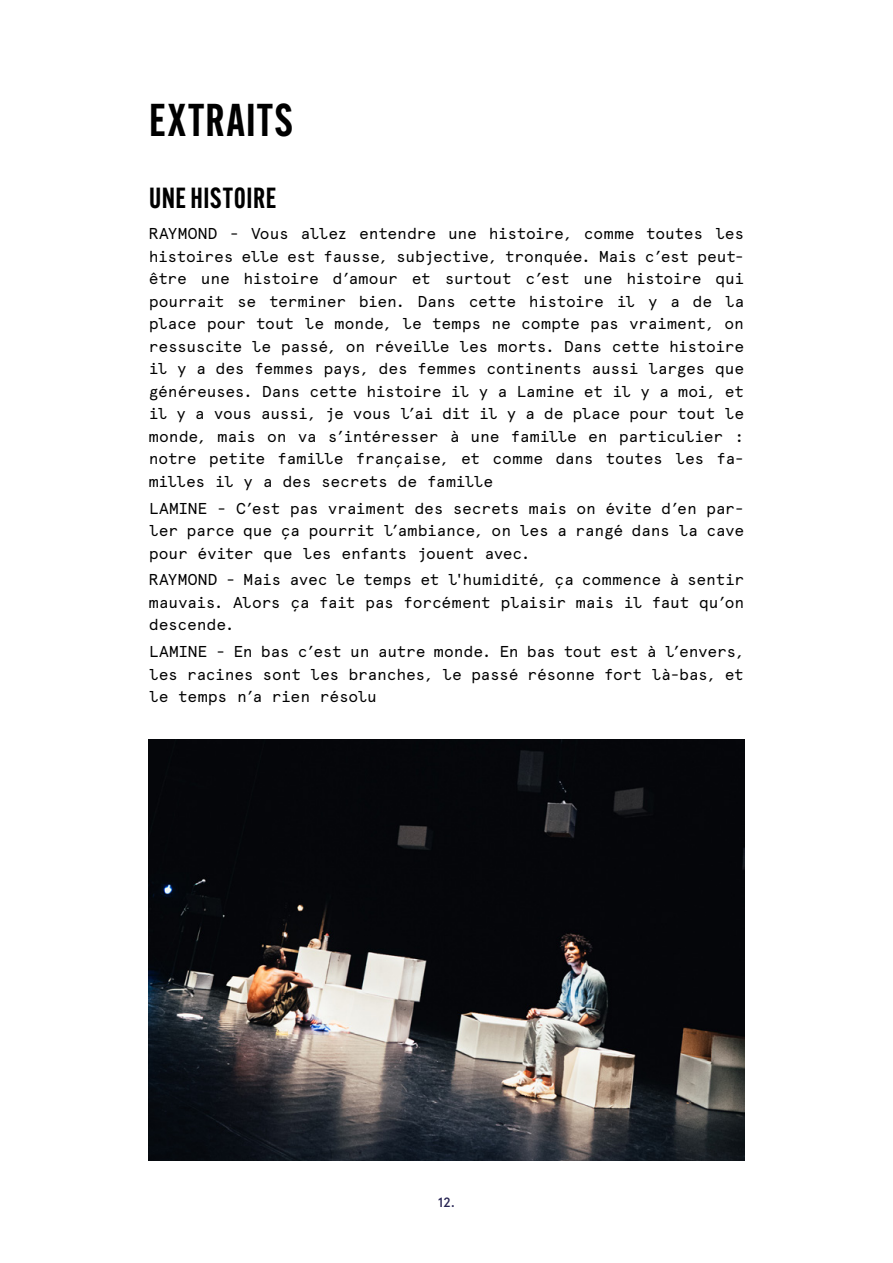
<style>
.page{position:relative;width:893px;height:1263px;background:#fff}
.page>*{position:absolute;margin:0;border:0;box-sizing:border-box;transform-origin:0 0}
.t1{font:600 45px "Alternate Gothic Cond ATF";letter-spacing:.035em;color:#000}
.t2{font:600 28.5px "Alternate Gothic Cond ATF";letter-spacing:.02em;color:#000}
.t3{font:15.75px/22.5px "Apercu Pro Mono";letter-spacing:-.015em;color:#000;text-align:justify}
.t4{font:500 13.5px "Apercu Pro";color:#272453}
</style>
<div class="page">
<img style="left:149px;top:740px;width:595px;height:421px">
<h1 class="t1" style="left:149px;top:91px;width:145px">EXTRAITS</h1>
<h2 class="t2" style="left:149px;top:180px;width:129px">UNE HISTOIRE</h2>
<p class="t3" style="left:149px;top:221px;width:597px">RAYMOND - Vous allez entendre une histoire, comme toutes les histoires elle est fausse, subjective, tronquée. Mais c’est peut&shy;être une histoire d’amour et surtout c’est une histoire qui pourrait se terminer bien. Dans cette histoire il y a de la place pour tout le monde, le temps ne compte pas vraiment, on ressuscite le passé, on réveille les morts. Dans cette histoire il y a des femmes pays, des femmes continents aussi larges que généreuses. Dans cette histoire il y a Lamine et il y a moi, et il y a vous aussi, je vous l’ai dit il y a de place pour tout le monde, mais on va s’intéresser à une famille en particulier : notre petite famille française, et comme dans toutes les fa&shy;milles il y a des secrets de famille</p>
<p class="t3" style="left:149px;top:496px;width:597px">LAMINE - C’est pas vraiment des secrets mais on évite d’en par&shy;ler parce que ça pourrit l’ambiance, on les a rangé dans la cave pour éviter que les enfants jouent avec.</p>
<p class="t3" style="left:149px;top:568px;width:597px">RAYMOND - Mais avec le temps et l'humidité, ça commence à sentir mauvais. Alors ça fait pas forcément plaisir mais il faut qu’on descende.</p>
<p class="t3" style="left:149px;top:639px;width:597px">LAMINE - En bas c’est un autre monde. En bas tout est à l’envers, les racines sont les branches, le passé résonne fort là-bas, et le temps n’a rien résolu</p>
<p class="t4" style="left:438px;top:1192px;width:19px">12.</p>
</div>
